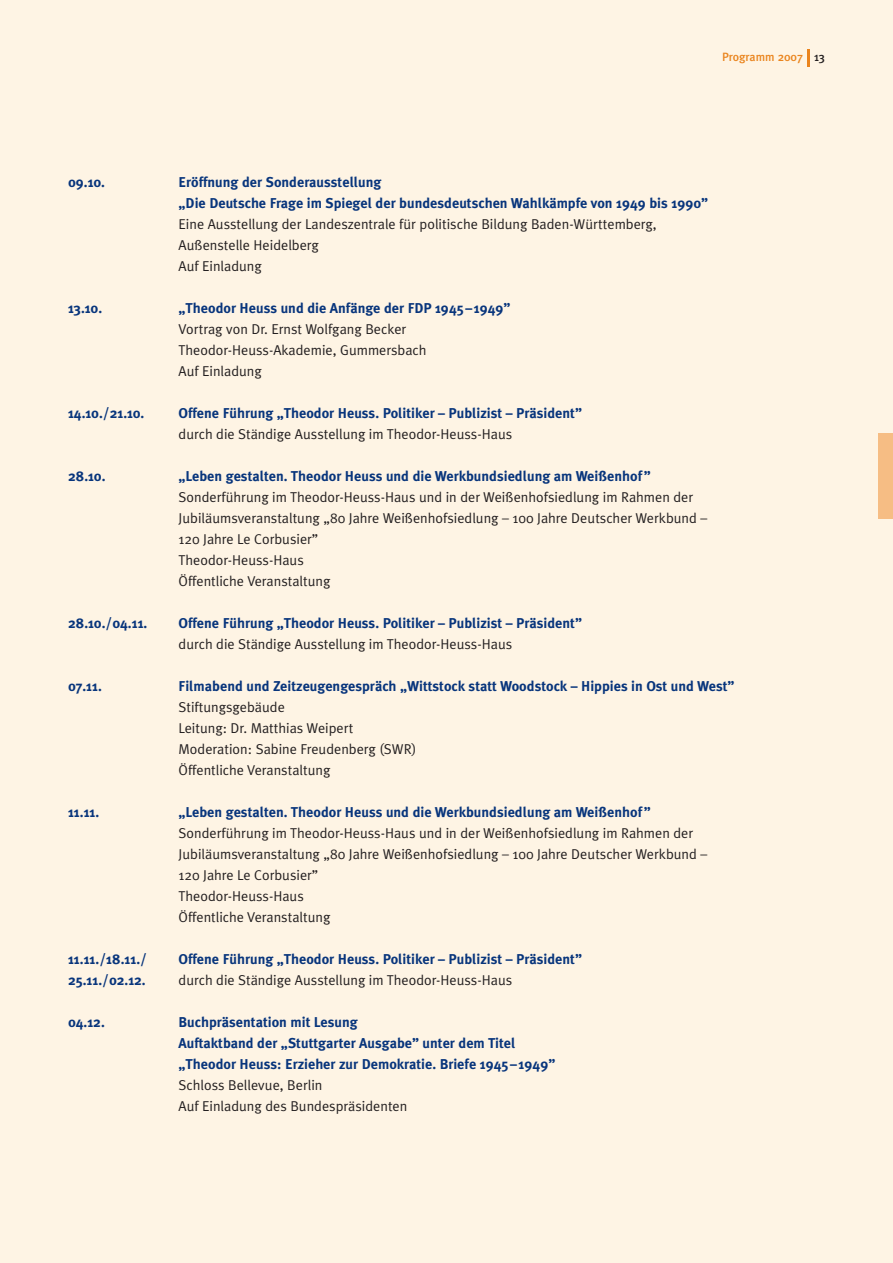
<style>
.page{position:relative;width:893px;height:1263px;background:#fef4e4}
.page>*{position:absolute;margin:0;border:0;box-sizing:border-box;transform-origin:0 0}
.t1{font:14.25px/21px "Meta Plus Normal";color:#231f20}
.t2{font:700 14.25px/21px "Meta Plus";color:#08357c}
.t3{font:500 12px "Meta Plus";color:#ea841d}
.s1{color:#231f20}
</style>
<div class="page">
<div style="left:878px;top:434px;width:15px;height:85px;background:#f6bd84"></div>
<hr style="left:807px;top:49px;width:3px;height:17px;background:#ea841d">
<p class="t3" style="left:722px;top:50px;width:104px">Programm 2007 <span class="s1">13</span></p>
<p class="t2" style="left:68px;top:172px;width:38px">09.10.</p>
<p class="t2" style="left:68px;top:298px;width:36px">13.10.</p>
<p class="t2" style="left:68px;top:403px;width:78px">14.10./21.10.</p>
<p class="t2" style="left:68px;top:466px;width:39px">28.10.</p>
<p class="t2" style="left:68px;top:613px;width:81px">28.10./04.11.</p>
<p class="t2" style="left:68px;top:676px;width:35px">07.11.</p>
<p class="t2" style="left:68px;top:802px;width:33px">11.11.</p>
<p class="t2" style="left:68px;top:949px;width:80px">11.11./18.11./<br>25.11./02.12.</p>
<p class="t2" style="left:68px;top:1012px;width:38px">04.12.</p>
<p class="t2" style="left:179px;top:172px;width:531px">Eröffnung der Sonderausstellung<br>„Die Deutsche Frage im Spiegel der bundesdeutschen Wahlkämpfe von 1949 bis 1990”</p>
<p class="t1" style="left:179px;top:214px;width:480px">Eine Ausstellung der Landeszentrale für politische Bildung Baden-Württemberg,<br>Außenstelle Heidelberg<br>Auf Einladung</p>
<p class="t2" style="left:179px;top:298px;width:333px">„Theodor Heuss und die Anfänge der FDP 1945–1949”</p>
<p class="t1" style="left:179px;top:319px;width:249px">Vortrag von Dr. Ernst Wolfgang Becker<br>Theodor-Heuss-Akademie, Gummersbach<br>Auf Einladung</p>
<p class="t2" style="left:179px;top:403px;width:405px">Offene Führung „Theodor Heuss. Politiker – Publizist – Präsident”</p>
<p class="t1" style="left:179px;top:424px;width:335px">durch die Ständige Ausstellung im Theodor-Heuss-Haus</p>
<p class="t2" style="left:179px;top:466px;width:474px">„Leben gestalten. Theodor Heuss und die Werkbundsiedlung am Weißenhof”</p>
<p class="t1" style="left:179px;top:487px;width:530px">Sonderführung im Theodor-Heuss-Haus und in der Weißenhofsiedlung im Rahmen der Jubiläumsveranstaltung „80 Jahre Weißenhofsiedlung – 100 Jahre Deutscher Werkbund – 120 Jahre Le Corbusier”<br>Theodor-Heuss-Haus<br>Öffentliche Veranstaltung</p>
<p class="t2" style="left:179px;top:613px;width:405px">Offene Führung „Theodor Heuss. Politiker – Publizist – Präsident”</p>
<p class="t1" style="left:179px;top:634px;width:335px">durch die Ständige Ausstellung im Theodor-Heuss-Haus</p>
<p class="t2" style="left:179px;top:676px;width:557px">Filmabend und Zeitzeugengespräch „Wittstock statt Woodstock – Hippies in Ost und West”</p>
<p class="t1" style="left:179px;top:697px;width:239px">Stiftungsgebäude<br>Leitung: Dr. Matthias Weipert<br>Moderation: Sabine Freudenberg (SWR)<br>Öffentliche Veranstaltung</p>
<p class="t2" style="left:179px;top:802px;width:474px">„Leben gestalten. Theodor Heuss und die Werkbundsiedlung am Weißenhof”</p>
<p class="t1" style="left:179px;top:823px;width:530px">Sonderführung im Theodor-Heuss-Haus und in der Weißenhofsiedlung im Rahmen der Jubiläumsveranstaltung „80 Jahre Weißenhofsiedlung – 100 Jahre Deutscher Werkbund – 120 Jahre Le Corbusier”<br>Theodor-Heuss-Haus<br>Öffentliche Veranstaltung</p>
<p class="t2" style="left:179px;top:949px;width:405px">Offene Führung „Theodor Heuss. Politiker – Publizist – Präsident”</p>
<p class="t1" style="left:179px;top:970px;width:335px">durch die Ständige Ausstellung im Theodor-Heuss-Haus</p>
<p class="t2" style="left:179px;top:1012px;width:378px">Buchpräsentation mit Lesung<br>Auftaktband der „Stuttgarter Ausgabe” unter dem Titel „Theodor Heuss: Erzieher zur Demokratie. Briefe 1945–1949”</p>
<p class="t1" style="left:179px;top:1075px;width:230px">Schloss Bellevue, Berlin<br>Auf Einladung des Bundespräsidenten</p>
</div>
